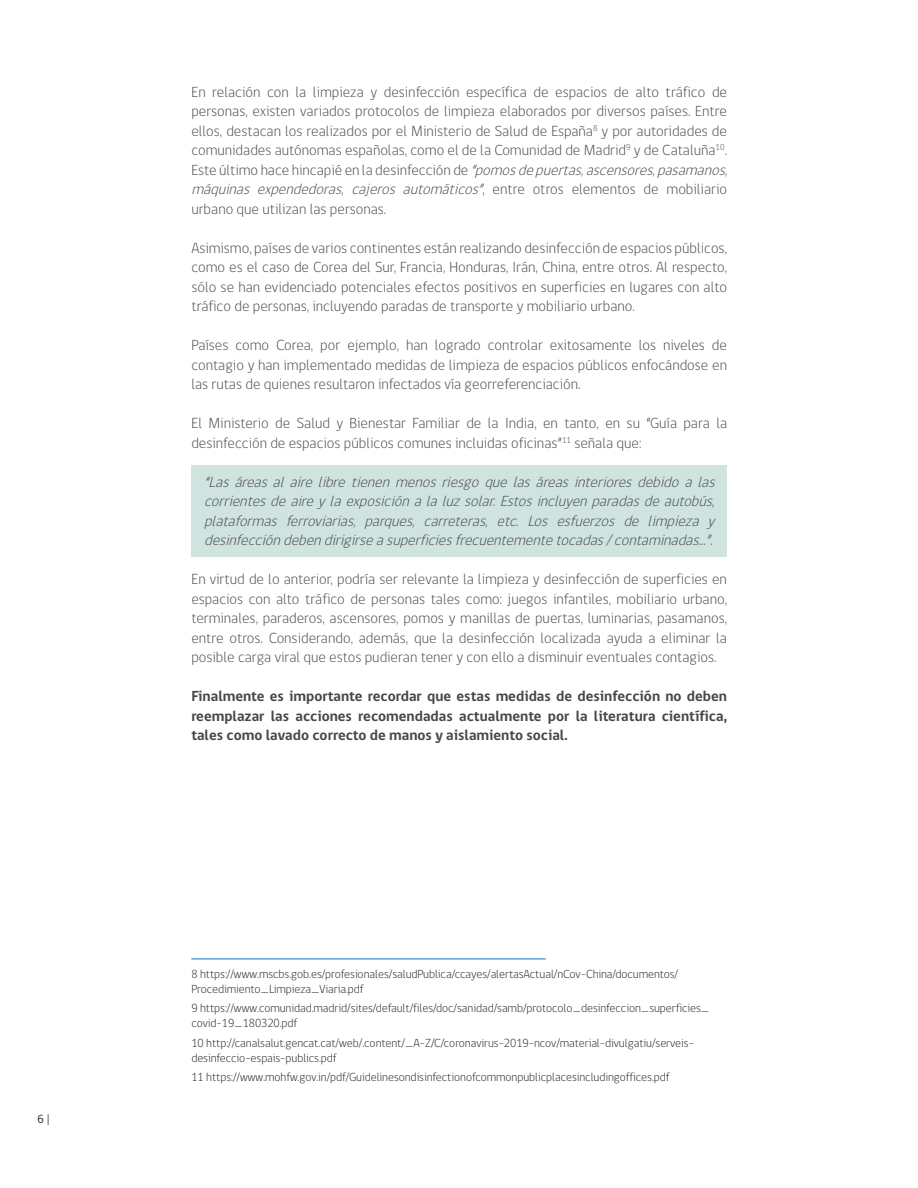
<style>
.page{position:relative;width:918px;height:1188px;background:#fff}
.page>*{position:absolute;margin:0;border:0;box-sizing:border-box;transform-origin:0 0}
.t1{font:300 15px/19.5px "gob CL";color:#464749;text-align:justify}
.t2{font:italic 300 15px/19.5px "gob CL";color:#464749;text-align:justify}
.t3{font:700 15px/19.5px "gob CL";color:#464749;text-align:justify}
.t4{font:300 12px/15px "gob CL";letter-spacing:-.005em;color:#231f20}
.t5{font:12px "gob CL";color:#231f20}
.s1{font-style:italic}
</style>
<div class="page">
<div style="left:192px;top:466px;width:535px;height:91px;background:#d0e4df"></div>
<hr style="left:191px;top:959px;width:355px;height:1px;background:#0076bd">
<p class="t5" style="left:37px;top:1110px;width:14px">6 |</p>
<p class="t1" style="left:191px;top:82px;width:543px;text-align:left">En relación con la limpieza y desinfección específica de espacios de alto tráfico de personas, existen variados protocolos de limpieza elaborados por diversos países. Entre ellos, destacan los realizados por el Ministerio de Salud de España<sup>8</sup> y por autoridades de comunidades autónomas españolas, como el de la Comunidad de Madrid<sup>9</sup> y de Cataluña<sup>10</sup>.<br>E s t e ú l t i m o h a c e h i n c a p i é e n l a d e s i n fe c c i ó n d e <span class="s1">“pomosdepuertas,ascensores,pasamanos, máquinas expendedoras, cajeros automáticos”</span>, e n t r e o t r o s e l e m e n t o s d e m o b i l i a r i o urbano que utilizan las personas.</p>
<p class="t1" style="left:191px;top:238px;width:537px">Asimismo, países de varios continentes están realizando desinfección de espacios públicos, como es el caso de Corea del Sur, Francia, Honduras, Irán, China, entre otros. Al respecto, sólo se han evidenciado potenciales efectos positivos en superficies en lugares con alto tráfico de personas, incluyendo paradas de transporte y mobiliario urbano.</p>
<p class="t1" style="left:191px;top:336px;width:537px">Países como Corea, por ejemplo, han logrado controlar exitosamente los niveles de contagio y han implementado medidas de limpieza de espacios públicos enfocándose en las rutas de quienes resultaron infectados vía georreferenciación.</p>
<p class="t1" style="left:191px;top:414px;width:537px">El Ministerio de Salud y Bienestar Familiar de la India, en tanto, en su “Guía para la desinfección de espacios públicos comunes incluidas oficinas”<sup>11</sup> señala que:</p>
<p class="t2" style="left:204px;top:472px;width:517px">“Lasáreasalairelibretienenmenosriesgoquelasáreasinterioresdebidoalas corrientesdeaireylaexposiciónalaluzsolar.Estosincluyenparadasdeautobús, plataformas ferroviarias, parques, carreteras, etc. Los esfuerzos de limpieza y desinfeccióndebendirigirseasuperficiesfrecuentementetocadas/contaminadas…”.</p>
<p class="t1" style="left:191px;top:570px;width:537px">En virtud de lo anterior, podría ser relevante la limpieza y desinfección de superficies en espacios con alto tráfico de personas tales como: juegos infantiles, mobiliario urbano, terminales, paraderos, ascensores, pomos y manillas de puertas, luminarias, pasamanos, entre otros. Considerando, además, que la desinfección localizada ayuda a eliminar la posible carga viral que estos pudieran tener y con ello a disminuir eventuales contagios.</p>
<p class="t3" style="left:191px;top:687px;width:537px">Finalmente es importante recordar que estas medidas de desinfección no deben reemplazar las acciones recomendadas actualmente por la literatura científica, tales como lavado correcto de manos y aislamiento social.</p>
<p class="t4" style="left:191px;top:967px;width:488px">8 https://www.mscbs.gob.es/profesionales/saludPublica/ccayes/alertasActual/nCov-China/documentos/<br>Procedimiento_Limpieza_Viaria.pdf</p>
<p class="t4" style="left:191px;top:1001px;width:520px">9 https://www.comunidad.madrid/sites/default/files/doc/sanidad/samb/protocolo_desinfeccion_superficies_ covid-19_180320.pdf</p>
<p class="t4" style="left:191px;top:1036px;width:504px">10 http://canalsalut.gencat.cat/web/.content/_A-Z/C/coronavirus-2019-ncov/material-divulgatiu/serveis&shy;desinfeccio-espais-publics.pdf</p>
<p class="t4" style="left:191px;top:1070px;width:480px">11 https://www.mohfw.gov.in/pdf/Guidelinesondisinfectionofcommonpublicplacesincludingoffices.pdf</p>
</div>
